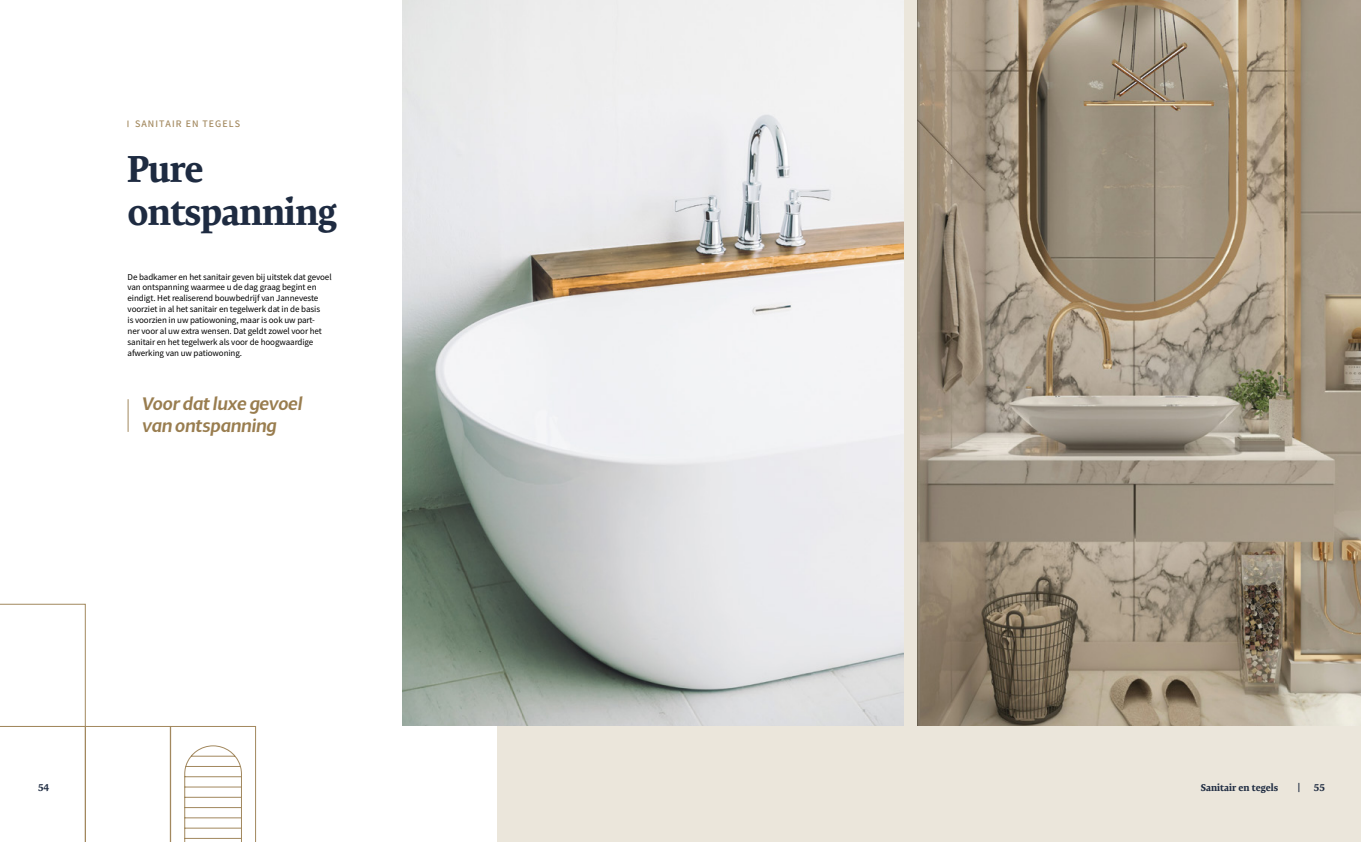
<style>
.page{position:relative;width:1361px;height:842px;background:#fff}
.page>*{position:absolute;margin:0;border:0;box-sizing:border-box;transform-origin:0 0}
.t1{font:700 38px/43.5px "Expo Serif Pro";letter-spacing:-.02em;color:#1e2b41}
.t2{font:italic 500 18px/21.8px "Multi Display";letter-spacing:-.01em;color:#997d4f}
.t3{font:700 10px "Expo Serif Pro";color:#1e2b41}
.t4{font:600 10px "Varta";letter-spacing:.105em;color:#a2885e}
.t5{font:9px/10.9px "Source Sans Pro";letter-spacing:-.01em;color:#000}
</style>
<div class="page">
<div style="left:498px;top:0;width:863px;height:842px;background:#ebe6db"></div>
<img style="left:918px;top:0;width:443px;height:726px">
<svg style="left:0;top:603px;width:256px;height:239px"></svg>
<hr style="left:128px;top:399px;width:1px;height:33px;background:#a2885e">
<img style="left:402px;top:0;width:502px;height:726px">
<p class="t4" style="left:135px;top:118px;width:106px">SANITAIR EN TEGELS</p>
<h1 class="t1" style="left:128px;top:147px;width:211px">Pure ontspanning</h1>
<p class="t5" style="left:128px;top:271px;width:205px">De badkamer en het sanitair geven bij uitstek dat gevoel van ontspanning waarmee u de dag graag begint en eindigt. Het realiserend bouwbedrijf van Janneveste voorziet in al het sanitair en tegelwerk dat in de basis<br>is voorzien in uw patiowoning, maar is ook uw part-<br>ner voor al uw extra wensen. Dat geldt zowel voor het sanitair en het tegelwerk als voor de hoogwaardige afwerking van uw patiowoning.</p>
<h2 class="t2" style="left:142px;top:392px;width:162px">Voor dat luxe gevoel van ontspanning</h2>
<p class="t3" style="left:38px;top:781px;width:13px">54</p>
<p class="t3" style="left:1201px;top:781px;width:79px">Sanitair en tegels</p>
<p class="t3" style="left:1297px;top:780px;width:5px">|</p>
<p class="t3" style="left:1314px;top:781px;width:13px">55</p>
</div>
